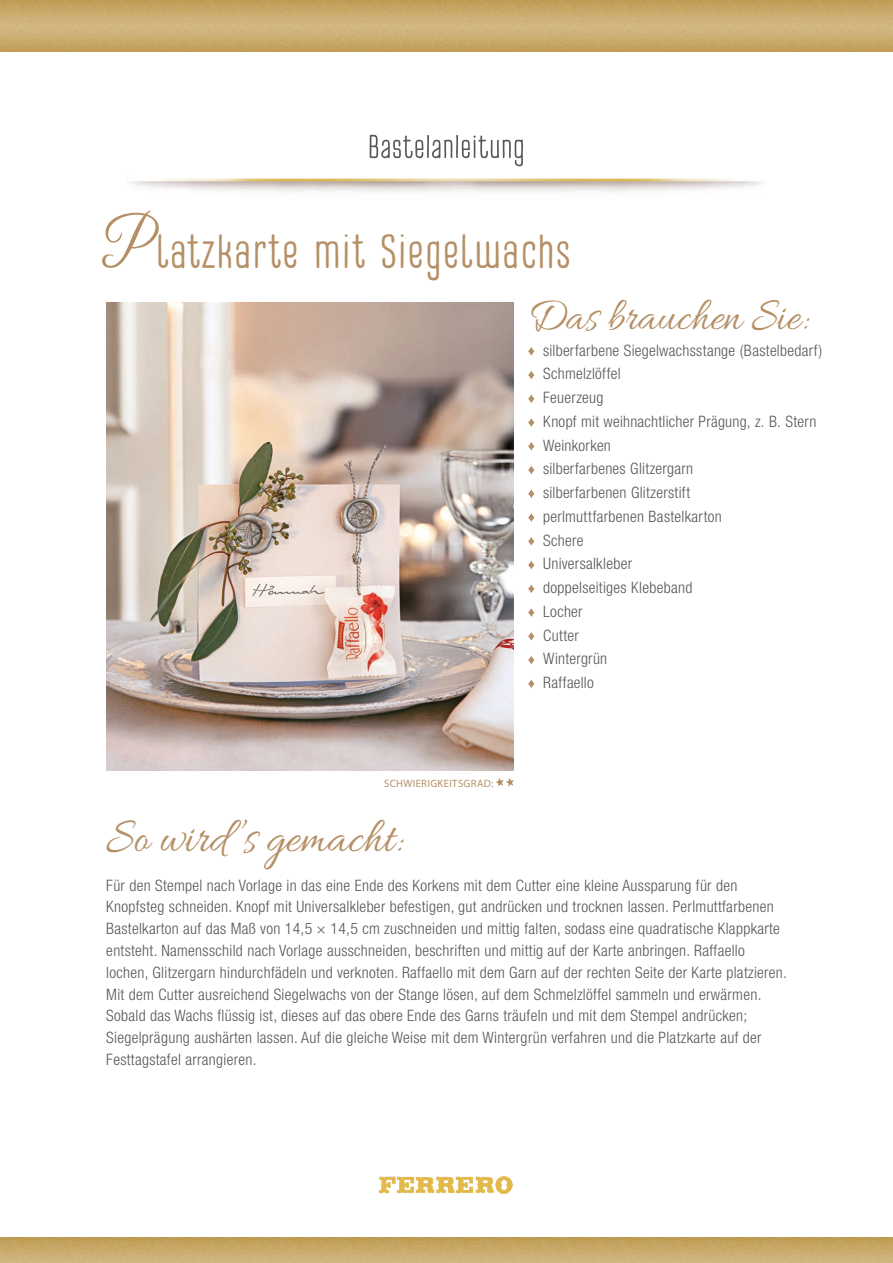
<style>
.page{position:relative;width:893px;height:1263px;background:#fff}
.page>*{position:absolute;margin:0;border:0;box-sizing:border-box;transform-origin:0 0}
.t1{font:67.5px "Good Vibrations Script";color:#b58f65;scale:.77 1}
.t2{font:51px "Allura";color:#b58f65;scale:.9 1}
.t3{font:48px "Frykas";color:#b58f65}
.Absatzformat_1{font:48px "Allura";color:#b58f65;scale:.9 1}
.t4{font:300 condensed 15.75px/21.8px "Helvetica Neue LT Pro";letter-spacing:.02em;color:#575756}
.t5{font:10.65px "Myriad Pro";letter-spacing:.035em;color:#b58f65}
</style>
<div class="page">
<img style="left:0;top:1237px;width:497px;height:26px">
<img style="left:497px;top:1237px;width:396px;height:26px">
<img style="left:0;top:0;width:497px;height:51px">
<img style="left:497px;top:0;width:396px;height:51px">
<img style="left:106px;top:303px;width:408px;height:467px">
<img style="left:379px;top:1176px;width:135px;height:18px">
<svg style="left:528px;top:347px;width:6px;height:9px"></svg>
<svg style="left:528px;top:371px;width:6px;height:8px"></svg>
<svg style="left:528px;top:394px;width:6px;height:9px"></svg>
<svg style="left:528px;top:418px;width:6px;height:9px"></svg>
<svg style="left:528px;top:442px;width:6px;height:9px"></svg>
<svg style="left:528px;top:466px;width:6px;height:8px"></svg>
<svg style="left:528px;top:489px;width:6px;height:9px"></svg>
<svg style="left:528px;top:513px;width:6px;height:9px"></svg>
<svg style="left:528px;top:537px;width:6px;height:9px"></svg>
<svg style="left:528px;top:561px;width:6px;height:8px"></svg>
<svg style="left:528px;top:584px;width:6px;height:9px"></svg>
<svg style="left:528px;top:608px;width:6px;height:9px"></svg>
<svg style="left:528px;top:632px;width:6px;height:9px"></svg>
<svg style="left:528px;top:656px;width:6px;height:8px"></svg>
<svg style="left:528px;top:679px;width:6px;height:9px"></svg>
<svg style="left:495px;top:778px;width:19px;height:9px"></svg>
<img style="left:130px;top:178px;width:632px;height:14px">
<svg style="left:370px;top:135px;width:153px;height:31px"></svg>
<p class="t1" style="left:103px;top:198px;width:68px">P</p>
<p class="t3" style="left:156px;top:223px;width:418px">latzkarte mit Siegelwachs</p>
<p class="t5" style="left:384px;top:776px;width:111px">SCHWIERIGKEITSGRAD:</p>
<p class="Absatzformat_1" style="left:528px;top:289px;width:312px">Das brauchen Sie:</p>
<p class="t4" style="left:543px;top:339px;width:281px">silberfarbene Siegelwachsstange (Bastelbedarf)</p>
<p class="t4" style="left:543px;top:363px;width:79px">Schmelzlöffel</p>
<p class="t4" style="left:543px;top:387px;width:62px">Feuerzeug</p>
<p class="t4" style="left:543px;top:410px;width:275px">Knopf mit weihnachtlicher Prägung, z. B. Stern</p>
<p class="t4" style="left:543px;top:434px;width:69px">Weinkorken</p>
<p class="t4" style="left:543px;top:458px;width:152px">silberfarbenes Glitzergarn</p>
<p class="t4" style="left:543px;top:482px;width:149px">silberfarbenen Glitzerstift</p>
<p class="t4" style="left:543px;top:505px;width:180px">perlmuttfarbenen Bastelkarton</p>
<p class="t4" style="left:543px;top:529px;width:42px">Schere</p>
<p class="t4" style="left:543px;top:553px;width:90px">Universalkleber</p>
<p class="t4" style="left:543px;top:577px;width:151px">doppelseitiges Klebeband</p>
<p class="t4" style="left:543px;top:600px;width:41px">Locher</p>
<p class="t4" style="left:543px;top:624px;width:37px">Cutter</p>
<p class="t4" style="left:543px;top:648px;width:66px">Wintergrün</p>
<p class="t4" style="left:543px;top:672px;width:52px">Raffaello</p>
<p class="t2" style="left:106px;top:809px;width:329px">So wird ’s gemacht:</p>
<p class="t4" style="left:106px;top:874px;width:682px">Für den Stempel nach Vorlage in das eine Ende des Korkens mit dem Cutter eine kleine Aussparung für den Knopfsteg schneiden. Knopf mit Universalkleber befestigen, gut andrücken und trocknen lassen. Perlmuttfarbenen Bastelkarton auf das Maß von 14,5 × 14,5 cm zuschneiden und mittig falten, sodass eine quadratische Klappkarte entsteht. Namensschild nach Vorlage ausschneiden, beschriften und mittig auf der Karte anbringen. Raffaello lochen, Glitzergarn hindurchfädeln und verknoten. Raffaello mit dem Garn auf der rechten Seite der Karte platzieren.<br>Mit dem Cutter ausreichend Siegelwachs von der Stange lösen, auf dem Schmelzlöffel sammeln und erwärmen.<br>Sobald das Wachs flüssig ist, dieses auf das obere Ende des Garns träufeln und mit dem Stempel andrücken; Siegelprägung aushärten lassen. Auf die gleiche Weise mit dem Wintergrün verfahren und die Platzkarte auf der Festtagstafel arrangieren.</p>
</div>
